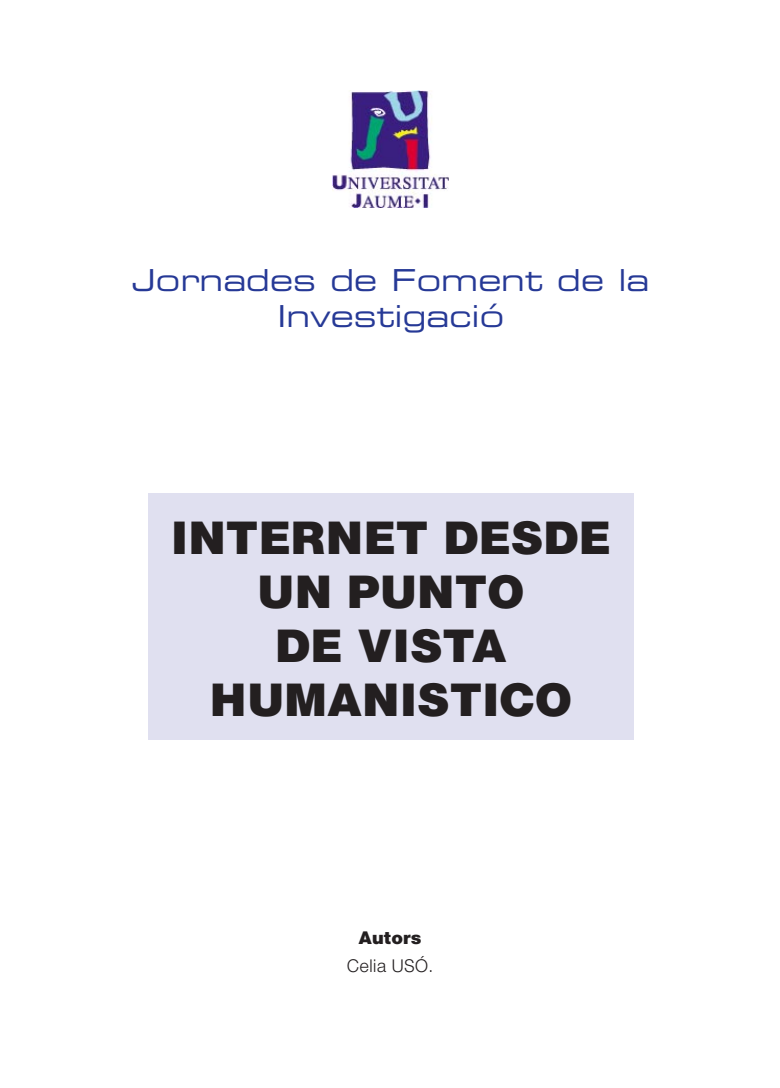
<style>
.page{position:relative;width:780px;height:1088px;background:#fff}
.page>*{position:absolute;margin:0;border:0;box-sizing:border-box;transform-origin:0 0}
.t1{font:900 45px/54px "Helvetica";color:#231f20;text-align:center}
.t2{font:expanded 30px/36px "Palindrome S Si";color:#263996;text-align:center}
.t3{font:300 17.5px "Helvetica";color:#231f20}
.t4{font:900 17.5px "Helvetica";color:#231f20}
</style>
<div class="page">
<img style="left:332px;top:90px;width:117px;height:117px">
<div style="left:148px;top:493px;width:485px;height:247px;background:#e0e0f0"></div>
<p class="t2" style="left:132px;top:261px;width:519px">Jornades de Foment de la<br>Investigació</p>
<p class="t1" style="left:171px;top:510px;width:441px">INTERNET DESDE<br>UN PUNTO<br>DE VISTA<br>HUMANISTICO</p>
<p class="t4" style="left:358px;top:926px;width:65px">Autors</p>
<p class="t3" style="left:347px;top:955px;width:88px">Celia USÓ.</p>
</div>
